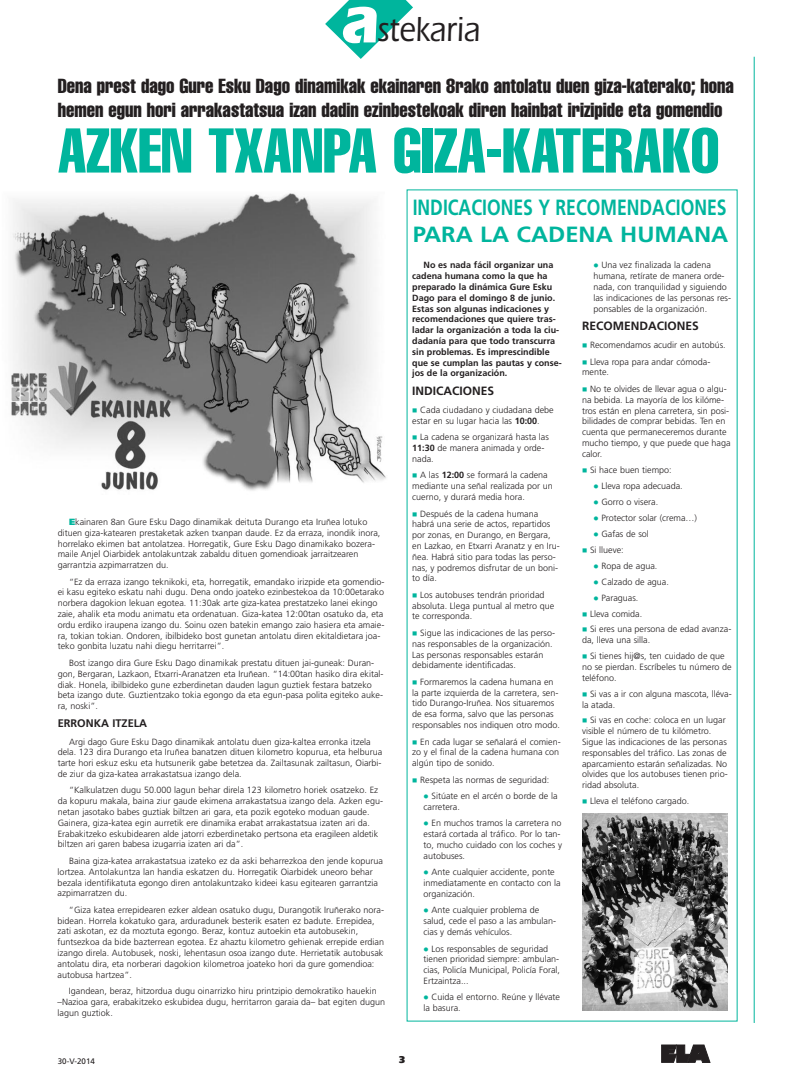
<style>
.page{position:relative;width:794px;height:1078px;background:#fff}
.page>*{position:absolute;margin:0;border:0;box-sizing:border-box;transform-origin:0 0}
.t1{font:extra-condensed 62px "Helvetica";color:#00b59d}
.t2{font:500 36px "Itc Eras";color:#231f20;scale:.85 1}
.t3{font:700 22px/26.4px "Frutiger";color:#00b59d;scale:.8 1}
.t4{font:extra-condensed 20px/24px "Helvetica";color:#231f20}
.t5{font:700 12px "Frutiger";color:#231f20}
.t6{font:700 11px "Frutiger";color:#231f20}
.t7{font:900 10px "Frutiger LT";color:#231f20}
.t8{font:300 9px/10.8px "Frutiger";color:#231f20}
.t9{font:700 9px/10.8px "Frutiger";color:#231f20}
.t10{font:8px "Frutiger";color:#231f20}
.s1{font-weight:700;font-size:70px;color:#fff}
.s2{font-weight:900;color:#00b59d}
.s3{color:#00b59d}
.s4{font-weight:700}
</style>
<div class="page">
<svg style="left:325px;top:0;width:88px;height:59px"></svg>
<hr style="left:754px;top:57px;width:1px;height:965px;background:#00b59d">
<img style="left:11px;top:193px;width:375px;height:298px">
<img style="left:582px;top:813px;width:146px;height:197px">
<svg style="left:661px;top:1044px;width:49px;height:18px"></svg>
<h2 class="t2" style="left:340px;top:17px;width:165px"><span class="s1">a</span>stekaria</h2>
<h3 class="t4" style="left:58px;top:75px;width:678px">Dena prest dago Gure Esku Dago dinamikak ekainaren 8rako antolatu duen giza-katerako; hona hemen egun hori arrakastatsua izan dadin ezinbestekoak diren hainbat irizipide eta gomendio</h3>
<h1 class="t1" style="left:58px;top:128px;width:663px">AZKEN TXANPA GIZA-KATERAKO</h1>
<p class="t8" style="left:58px;top:517px;width:324px;text-indent:11px"><span class="s2">E</span>kainaren 8an Gure Esku Dago dinamikak deituta Durango eta Iruñea lotuko dituen giza-katearen prestaketak azken txanpan daude. Ez da erraza, inondik inora, horrelako ekimen bat antolatzea. Horregatik, Gure Esku Dago dinamikako bozera&shy;maile Anjel Oiarbidek antolakuntzak zabaldu dituen gomendioak jarraitzearen garrantzia azpimarratzen du.</p>
<p class="t8" style="left:58px;top:576px;width:328px;text-indent:11px">“Ez da erraza izango teknikoki, eta, horregatik, emandako irizpide eta gomendio&shy;ei kasu egiteko eskatu nahi dugu. Dena ondo joateko ezinbestekoa da 10:00etarako norbera dagokion lekuan egotea. 11:30ak arte giza-katea prestatzeko lanei ekingo zaie, ahalik eta modu animatu eta ordenatuan. Giza-katea 12:00tan osatuko da, eta ordu erdiko iraupena izango du. Soinu ozen batekin emango zaio hasiera eta amaie&shy;ra, tokian tokian. Ondoren, ibilbideko bost gunetan antolatu diren ekitaldietara joa&shy;teko gonbita luzatu nahi diegu herritarrei”.</p>
<p class="t8" style="left:58px;top:658px;width:327px;text-indent:11px">Bost izango dira Gure Esku Dago dinamikak prestatu dituen jai-guneak: Duran&shy;gon, Bergaran, Lazkaon, Etxarri-Aranatzen eta Iruñean. “14:00tan hasiko dira ekital&shy;diak. Honela, ibilbideko gune ezberdinetan dauden lagun guztiek festara batzeko beta izango dute. Guztientzako tokia egongo da eta egun-pasa polita egiteko auke&shy;ra, noski”.</p>
<p class="t6" style="left:58px;top:718px;width:91px">ERRONKA ITZELA</p>
<p class="t8" style="left:58px;top:736px;width:326px;text-indent:11px">Argi dago Gure Esku Dago dinamikak antolatu duen giza-kaltea erronka itzela dela. 123 dira Durango eta Iruñea banatzen dituen kilometro kopurua, eta helburua tarte hori eskuz esku eta hutsunerik gabe betetzea da. Zailtasunak zailtasun, Oiarbi&shy;de ziur da giza-katea arrakastatsua izango dela.</p>
<p class="t8" style="left:58px;top:785px;width:327px;text-indent:11px">“Kalkulatzen dugu 50.000 lagun behar direla 123 kilometro horiek osatzeko. Ez da kopuru makala, baina ziur gaude ekimena arrakastatsua izango dela. Azken egu&shy;netan jasotako babes guztiak biltzen ari gara, eta pozik egoteko moduan gaude.<br>Gainera, giza-katea egin aurretik ere dinamika erabat arrakastatsua izaten ari da.<br>Erabakitzeko eskubidearen alde jatorri ezberdinetako pertsona eta eragileen aldetik biltzen ari garen babesa izugarria izaten ari da”.</p>
<p class="t8" style="left:58px;top:855px;width:327px;text-indent:11px">Baina giza-katea arrakastatsua izateko ez da aski beharrezkoa den jende kopurua lortzea. Antolakuntza lan handia eskatzen du. Horregatik Oiarbidek uneoro behar bezala identifikatuta egongo diren antolakuntzako kideei kasu egitearen garrantzia azpimarratzen du.</p>
<p class="t8" style="left:58px;top:904px;width:328px;text-indent:11px">“Giza katea errepidearen ezker aldean osatuko dugu, Durangotik Iruñerako nora&shy;bidean. Horrela kokatuko gara, arduradunek besterik esaten ez badute. Errepidea, zati askotan, ez da moztuta egongo. Beraz, kontuz autoekin eta autobusekin, funtsezkoa da bide bazterrean egotea. Ez ahaztu kilometro gehienak errepide erdian izango direla. Autobusek, noski, lehentasun osoa izango dute. Herrietatik autobusak antolatu dira, eta norberari dagokion kilometroa joateko hori da gure gomendioa: autobusa hartzea”.</p>
<p class="t8" style="left:58px;top:986px;width:329px;text-indent:11px">Igandean, beraz, hitzordua dugu oinarrizko hiru printzipio demokratiko hauekin –Nazioa gara, erabakitzeko eskubidea dugu, herritarron garaia da– bat egiten dugun lagun guztiok.</p>
<h3 class="t3" style="left:413px;top:196px;width:396px">INDICACIONES Y RECOMENDACIONES<br>PARA LA CADENA HUMANA</h3>
<p class="t9" style="left:412px;top:260px;width:151px;text-indent:11px">No es nada fácil organizar una cadena humana como la que ha preparado la dinámica Gure Esku<br>Dago para el domingo 8 de junio.<br>Estas son algunas indicaciones y recomendaciones que quiere tras&shy;ladar la organización a toda la ciu&shy;dadanía para que todo transcurra sin problemas. Es imprescindible que se cumplan las pautas y conse&shy;jos de la organización.</p>
<h3 class="t5" style="left:412px;top:386px;width:83px">INDICACIONES</h3>
<p class="t8" style="left:412px;top:405px;width:143px"><span class="s3">■</span> Cada ciudadano y ciudadana debe estar en su lugar hacia las <span class="s4">10:00</span>.</p>
<p class="t8" style="left:412px;top:432px;width:138px"><span class="s3">■</span> La cadena se organizará hasta las<br><span class="s4">11:30</span> de manera animada y orde&shy;nada.</p>
<p class="t8" style="left:412px;top:470px;width:142px"><span class="s3">■</span> A las <span class="s4">12:00</span> se formará la cadena mediante una señal realizada por un cuerno, y durará media hora.</p>
<p class="t8" style="left:412px;top:508px;width:149px"><span class="s3">■</span> Después de la cadena humana habrá una serie de actos, repartidos por zonas, en Durango, en Bergara, en Lazkao, en Etxarri Aranatz y en Iru&shy;ñea. Habrá sitio para todas las perso&shy;nas, y podremos disfrutar de un boni&shy;to día.</p>
<p class="t8" style="left:412px;top:590px;width:144px"><span class="s3">■</span> Los autobuses tendrán prioridad absoluta. Llega puntual al metro que te corresponda.</p>
<p class="t8" style="left:412px;top:628px;width:144px"><span class="s3">■</span> Sigue las indicaciones de las perso&shy;nas responsables de la organización.<br>Las personas responsables estarán debidamente identificadas.</p>
<p class="t8" style="left:412px;top:677px;width:149px"><span class="s3">■</span> Formaremos la cadena humana en la parte izquierda de la carretera, sen&shy;tido Durango-Iruñea. Nos situaremos de esa forma, salvo que las personas responsables nos indiquen otro modo.</p>
<p class="t8" style="left:412px;top:736px;width:150px"><span class="s3">■</span> En cada lugar se señalará el comien&shy;zo y el final de la cadena humana con algún tipo de sonido.</p>
<p class="t8" style="left:412px;top:774px;width:138px"><span class="s3">■</span> Respeta las normas de seguridad:</p>
<p class="t8" style="left:423px;top:791px;width:135px"><span class="s3">●</span> Sitúate en el arcén o borde de la carretera.</p>
<p class="t8" style="left:423px;top:818px;width:140px"><span class="s3">●</span> En muchos tramos la carretera no estará cortada al tráfico. Por lo tan&shy;to, mucho cuidado con los coches y autobuses.</p>
<p class="t8" style="left:423px;top:867px;width:138px"><span class="s3">●</span> Ante cualquier accidente, ponte inmediatamente en contacto con la organización.</p>
<p class="t8" style="left:423px;top:905px;width:134px"><span class="s3">●</span> Ante cualquier problema de salud, cede el paso a las ambulan&shy;cias y demás vehículos.</p>
<p class="t8" style="left:423px;top:943px;width:138px"><span class="s3">●</span> Los responsables de seguridad tienen prioridad siempre: ambulan&shy;cias, Policía Municipal, Policía Foral,<br>Ertzaintza...</p>
<p class="t8" style="left:423px;top:992px;width:138px"><span class="s3">●</span> Cuida el entorno. Reúne y llévate la basura.</p>
<p class="t8" style="left:593px;top:260px;width:139px"><span class="s3">●</span> Una vez finalizada la cadena humana, retírate de manera orde&shy;nada, con tranquilidad y siguiendo las indicaciones de las personas res&shy;ponsables de la organización.</p>
<h3 class="t5" style="left:582px;top:321px;width:118px">RECOMENDACIONES</h3>
<p class="t8" style="left:582px;top:340px;width:145px"><span class="s3">■</span> Recomendamos acudir en autobús.</p>
<p class="t8" style="left:582px;top:357px;width:130px"><span class="s3">■</span> Lleva ropa para andar cómoda&shy;mente.</p>
<p class="t8" style="left:582px;top:384px;width:150px"><span class="s3">■</span> No te olvides de llevar agua o algu&shy;na bebida. La mayoría de los kilóme&shy;tros están en plena carretera, sin posi&shy;bilidades de comprar bebidas. Ten en cuenta que permaneceremos durante mucho tiempo, y que puede que haga calor.</p>
<p class="t8" style="left:582px;top:465px;width:91px"><span class="s3">■</span> Si hace buen tiempo:</p>
<p class="t8" style="left:593px;top:481px;width:91px"><span class="s3">●</span> Lleva ropa adecuada.</p>
<p class="t8" style="left:593px;top:497px;width:66px"><span class="s3">●</span> Gorro o visera.</p>
<p class="t8" style="left:593px;top:513px;width:105px"><span class="s3">●</span> Protector solar (crema…)</p>
<p class="t8" style="left:593px;top:529px;width:57px"><span class="s3">●</span> Gafas de sol</p>
<p class="t8" style="left:582px;top:545px;width:43px"><span class="s3">■</span> Si llueve:</p>
<p class="t8" style="left:593px;top:561px;width:65px"><span class="s3">●</span> Ropa de agua.</p>
<p class="t8" style="left:593px;top:576px;width:77px"><span class="s3">●</span> Calzado de agua.</p>
<p class="t8" style="left:593px;top:592px;width:46px"><span class="s3">●</span> Paraguas.</p>
<p class="t8" style="left:582px;top:608px;width:62px"><span class="s3">■</span> Lleva comida.</p>
<p class="t8" style="left:582px;top:624px;width:151px"><span class="s3">■</span> Si eres una persona de edad avanza&shy;da, lleva una silla.</p>
<p class="t8" style="left:582px;top:651px;width:151px"><span class="s3">■</span> Si tienes hij@s, ten cuidado de que no se pierdan. Escríbeles tu número de teléfono.</p>
<p class="t8" style="left:582px;top:688px;width:151px"><span class="s3">■</span> Si vas a ir con alguna mascota, lléva&shy;la atada.</p>
<p class="t8" style="left:582px;top:715px;width:147px"><span class="s3">■</span> Si vas en coche: coloca en un lugar visible el número de tu kilómetro.<br>Sigue las indicaciones de las personas responsables del tráfico. Las zonas de aparcamiento estarán señalizadas. No olvides que los autobuses tienen prio&shy;ridad absoluta.</p>
<p class="t8" style="left:582px;top:796px;width:109px"><span class="s3">■</span> Lleva el teléfono cargado.</p>
<p class="t10" style="left:58px;top:1057px;width:39px">30-V-2014</p>
<p class="t7" style="left:399px;top:1053px;width:7px">3</p>
</div>
